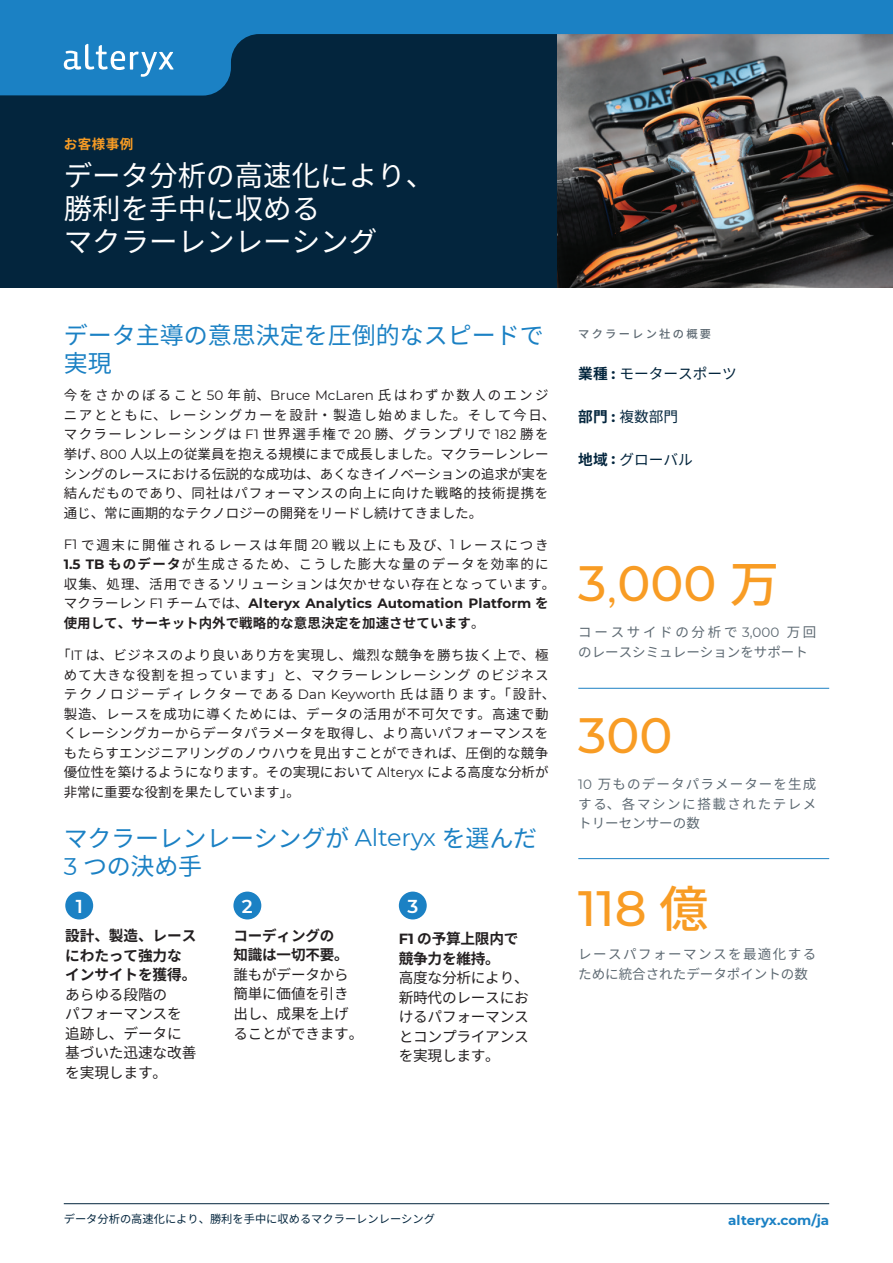
<style>
.page{position:relative;width:893px;height:1263px;background:#fff}
.page>*{position:absolute;margin:0;border:0;box-sizing:border-box;transform-origin:0 0}
.t1{font:500 49.5px "Montserrat";color:#f89c24}
.t2{font:28.5px/33px "Noto Sans JP";color:#fff}
.Header_1{font:24px/28.8px "Noto Sans JP";color:#1b81c4}
.t3{font:600 18.6px "Montserrat";color:#fff}
.t4{font:14.7px/19.5px "Noto Sans JP";letter-spacing:-.02em;color:#231f20}
.t5{font:14.7px "Noto Sans JP";color:#03253d}
.t6{font:14.55px/19.5px "Noto Sans JP";letter-spacing:-.01em;color:#231f20}
.Body{font:13.5px/19.5px "Noto Sans JP";letter-spacing:.025em;color:#231f20}
.Body-2{font:13.5px/19.5px "Noto Sans JP";letter-spacing:.06em;color:#231f20}
.Body-3{font:13.5px/19.5px "Noto Sans JP";letter-spacing:.095em;color:#231f20}
.t7{font:13.5px/19.5px "Noto Sans JP";color:#5d6972}
.t8{font:13.5px/19.5px "Noto Sans JP";letter-spacing:.085em;color:#5d6972;text-align:justify}
.t9{font:700 13.5px "Montserrat";color:#1b81c4}
.t10{font:700 13.5px "Noto Sans JP";letter-spacing:.04em;color:#f89c24}
.t11{font:11.25px "Noto Sans JP";color:#03253d}
.Body_Medium{font:500 11.25px "Noto Sans JP";letter-spacing:.2em;color:#5d6972}
.s1{font-family:"Montserrat"}
.s2{font-family:"Montserrat";font-weight:700}
.s3{font-weight:700}
.s4{font-family:"Koz Min Pr 6 N";font-weight:400}
.s5{font-family:"Noto Sans JP"}
</style>
<div class="page">
<hr style="left:64px;top:1203px;width:765px;height:1px;background:#03253d">
<div style="left:0;top:0;width:893px;height:287px;background:#03253d"></div>
<hr style="left:578px;top:688px;width:251px;height:1px;background:#1b81c4">
<hr style="left:578px;top:858px;width:251px;height:1px;background:#1b81c4">
<img style="left:557px;top:96px;width:336px;height:191px">
<svg style="left:0;top:0;width:893px;height:96px;fill:#1b81c4"></svg>
<svg style="left:64px;top:44px;width:110px;height:33px;background:#4e9dd1"></svg>
<div style="left:65px;top:891px;width:28px;height:28px;background:#1b81c4;border-radius:50%"></div>
<div style="left:233px;top:891px;width:28px;height:28px;background:#1b81c4;border-radius:50%"></div>
<div style="left:399px;top:891px;width:28px;height:28px;background:#1b81c4;border-radius:50%"></div>
<p class="t10" style="left:64px;top:136px;width:71px">お客様事例</p>
<p class="t2" style="left:64px;top:160px;width:372px">データ分析の高速化により、勝利を手中に収める<br>マクラーレンレーシング</p>
<p class="Header_1" style="left:64px;top:321px;width:482px">データ主導の意思決定を圧倒的なスピードで実現</p>
<p class="Body-2" style="left:64px;top:386px;width:493px">今をさかのぼること <span class="s1">50</span> 年前、<span class="s1">Bruce McLaren</span> 氏はわずか数人のエンジニアとともに、レーシングカーを設計・製造し始めました。そして今日、マクラーレンレーシングは <span class="s1">F1</span> 世界選手権で <span class="s1">20</span> 勝、グランプリで <span class="s1">182</span> 勝を挙げ、<span class="s1">800</span> 人以上の従業員を抱える規模にまで成長しました。マクラーレンレーシングのレースにおける伝説的な成功は、あくなきイノベーションの追求が実を結んだものであり、同社はパフォーマンスの向上に向けた戦略的技術提携を通じ、常に画期的なテクノロジーの開発をリードし続けてきました。</p>
<p class="Body-3" style="left:64px;top:535px;width:493px"><span class="s1">F1</span> で週末に開催されるレースは年間 <span class="s1">20</span> 戦以上にも及び、<span class="s1">1</span> レースにつき<span class="s2">1.5 TB</span> <span class="s3">ものデータ</span>が生成さるため、こうした膨大な量のデータを効率的に収集、処理、活用できるソリューションは欠かせない存在となっています。マクラーレン <span class="s1">F1</span> チームでは、<span class="s2">Alteryx Analytics Automation Platform</span> <span class="s3">を使用して、サーキット内外で戦略的な意思決定を加速させています</span>。</p>
<p class="Body" style="left:64px;top:646px;width:493px;text-indent:-7px">「<span class="s1">IT</span> は、ビジネスのより良いあり方を実現し、熾烈な競争を勝ち抜く上で、極めて大きな役割を担っています」と、マクラーレンレーシングのビジネステクノロジーディレクターである <span class="s1">Dan Keyworth</span> 氏は語ります。「設計、製造、レースを成功に導くためには、データの活用が不可欠です。高速で動くレーシングカーからデータパラメータを取得し、より高いパフォーマンスをもたらすエンジニアリングのノウハウを見出すことができれば、圧倒的な競争優位性を築けるようになります。その実現において <span class="s1">Alteryx</span> による高度な分析が非常に重要な役割を果たしています」。</p>
<p class="Header_1" style="left:64px;top:824px;width:475px">マクラーレンレーシングが <span class="s1">Alteryx</span> を選んだ<br><span class="s1">3</span> つの決め手</p>
<p class="t3" style="left:76px;top:893px;width:9px">1</p>
<p class="t3" style="left:242px;top:893px;width:12px">2</p>
<p class="t3" style="left:407px;top:893px;width:12px">3</p>
<p class="t4" style="left:65px;top:926px;width:133px"><span class="s3">設計、製造、レースにわたって強力なインサイトを獲得。</span>あらゆる段階の<br>パフォーマンスを追跡し、データに基づいた迅速な改善を実現します。</p>
<p class="t6" style="left:233px;top:926px;width:131px"><span class="s3">コーディングの<br>知識は一切不要。</span>誰もがデータから簡単に価値を引き出し、成果を上げることができます。</p>
<p class="t4" style="left:399px;top:929px;width:131px"><span class="s2">F1</span> <span class="s3">の予算上限内で競争力を維持。<br></span>高度な分析により、新時代のレースにおけるパフォーマンスとコンプライアンスを実現します。</p>
<p class="Body_Medium" style="left:578px;top:327px;width:134px">マクラーレン社の概要</p>
<p class="t5" style="left:578px;top:366px;width:160px"><span class="s3">業種</span> <span class="s2">:</span> モータースポーツ</p>
<p class="t5" style="left:578px;top:408px;width:101px"><span class="s3">部門</span> <span class="s2">:</span> 複数部門</p>
<p class="t5" style="left:578px;top:451px;width:116px"><span class="s3">地域</span> <span class="s2">:</span> グローバル</p>
<p class="t1" style="left:578px;top:549px;width:203px">3<span class="s4">,</span>000 <span class="s5">万</span></p>
<p class="t7" style="left:578px;top:623px;width:240px">コースサイドの分析で <span class="s1">3,000</span> 万回のレースシミュレーションをサポート</p>
<p class="t1" style="left:578px;top:701px;width:96px">300</p>
<p class="t8" style="left:578px;top:775px;width:240px"><span class="s1">10</span> 万ものデータパラメーターを生成する、各マシンに搭載されたテレメトリーセンサーの数</p>
<p class="t1" style="left:578px;top:874px;width:132px">118 <span class="s5">億</span></p>
<p class="t7" style="left:578px;top:945px;width:240px">レースパフォーマンスを最適化するために統合されたデータポイントの数</p>
<p class="t11" style="left:64px;top:1213px;width:373px">データ分析の高速化により、勝利を手中に収めるマクラーレンレーシング</p>
<p class="t9" style="left:728px;top:1210px;width:102px">alteryx.com/ja</p>
</div>
